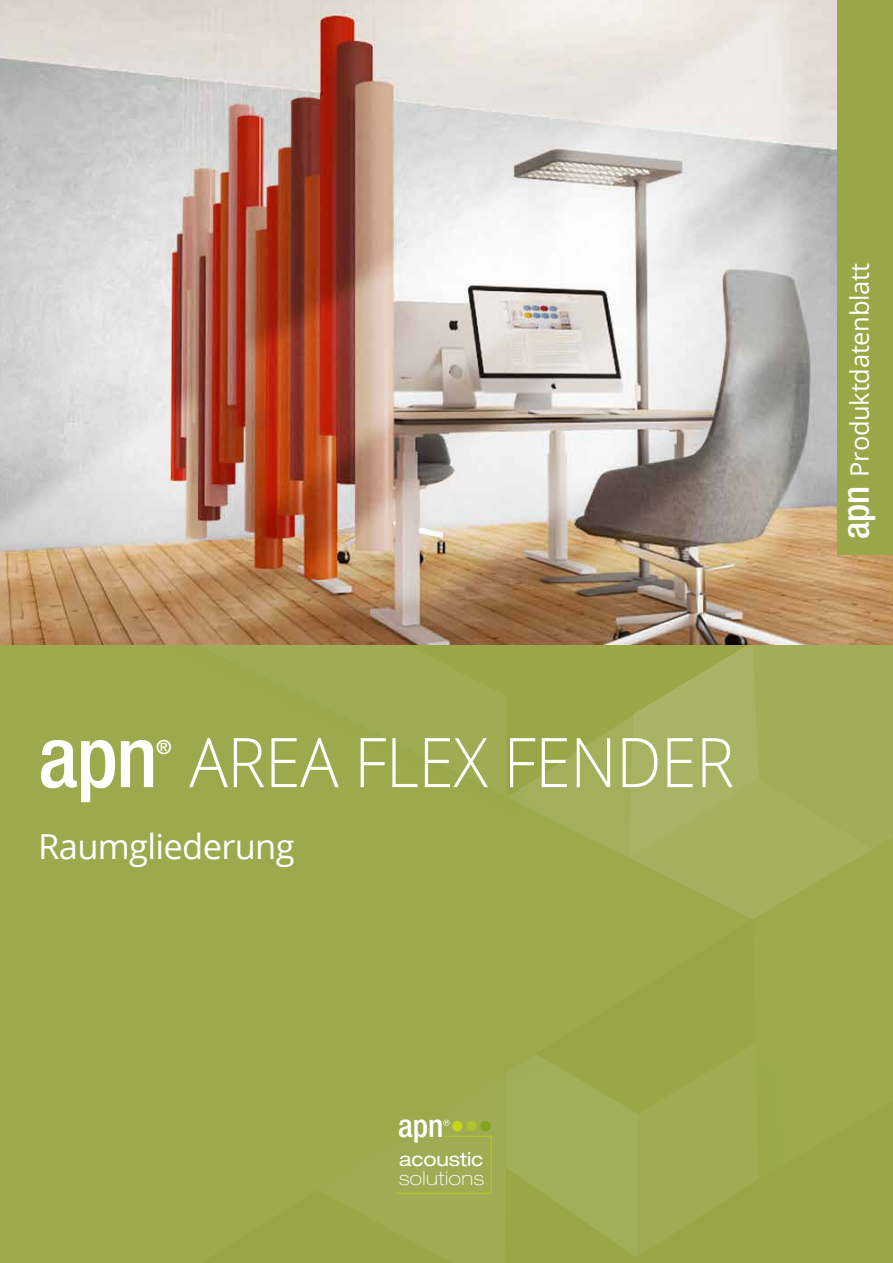
<style>
.page{position:relative;width:893px;height:1263px;background:#fff}
.page>*{position:absolute;margin:0;border:0;box-sizing:border-box;transform-origin:0 0}
.t1{font:500 condensed 85.5px "Helvetica Neue LT Pro";color:#fff}
.t2{font:300 68.7px "Open Sans";letter-spacing:-.01em;color:#fff;scale:.94 1}
.t3{font:34.5px "Open Sans";letter-spacing:-.02em;color:#fff}
.t4{font:500 condensed 31.8px "Helvetica Neue LT";color:#fff}
.t5{font:25.5px "Open Sans";letter-spacing:-.01em;color:#fff}
.t6{font:500 condensed 19.5px "Helvetica Neue LT Pro";color:#fff}
.t7{font:100 expanded 19.2px "Helvetica Neue LT";letter-spacing:.03em;color:#fff}
.t8{font:expanded 19.2px "Helvetica Neue LT";letter-spacing:-.005em;color:#fff}
.s1{font-family:"Helvetica Neue LT Pro";font-weight:500;font-stretch:condensed;font-size:37.5px}
</style>
<div class="page">
<div style="left:873px;top:644px;width:20px;height:107px;background:#a1ae57"></div>
<div style="left:0;top:644px;width:747px;height:619px;background:#9ca94d"></div>
<div style="left:747px;top:751px;width:146px;height:459px;background:#000;opacity:.35"></div>
<div style="left:753px;top:771px;width:140px;height:408px;background:#9ca94d"></div>
<div style="left:634px;top:1042px;width:167px;height:221px;background:#9ca94d"></div>
<svg style="left:507px;top:644px;width:366px;height:275px;background:#a0ad55"></svg>
<img style="left:0;top:0;width:893px;height:644px">
<svg style="left:318px;top:1043px;width:319px;height:220px;background:#9daa50"></svg>
<div style="left:837px;top:0;width:56px;height:555px;background:#99a748"></div>
<h1 class="t1" style="left:38px;top:706px;width:121px">apn</h1>
<p class="t6" style="left:156px;top:736px;width:17px">®</p>
<h2 class="t2" style="left:189px;top:715px;width:581px">AREA FLEX FENDER</h2>
<h3 class="t3" style="left:38px;top:823px;width:258px">Raumgliederung</h3>
<p class="t4" style="left:398px;top:1107px;width:47px">apn</p>
<p class="t8" style="left:399px;top:1148px;width:86px">acoustic</p>
<p class="t7" style="left:399px;top:1167px;width:87px">solutions</p>
<p class="t5" style="left:842px;top:539px;width:278px;rotate:-90deg"><span class="s1">apn</span> Produktdatenblatt</p>
</div>
